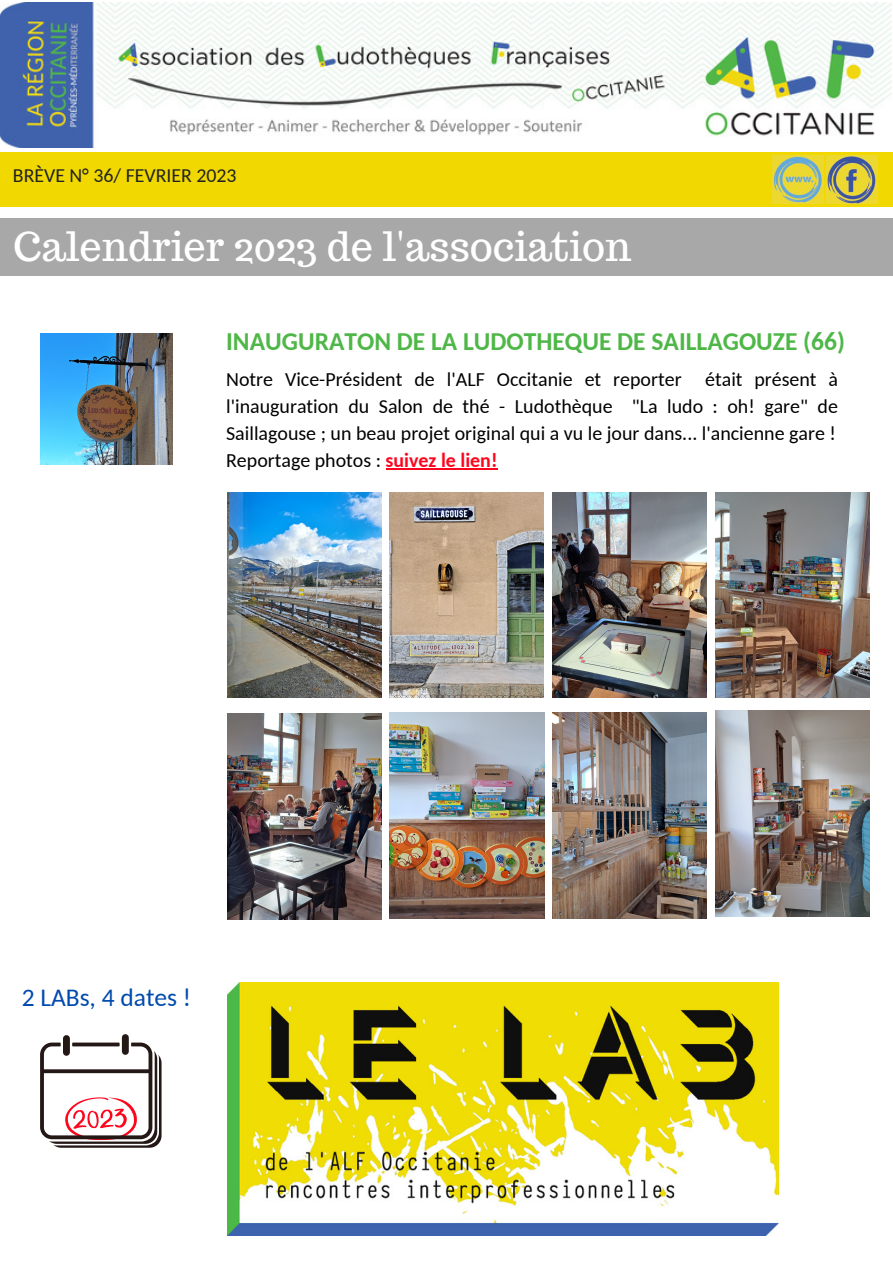
<style>
.page{position:relative;width:893px;height:1264px;background:#fff}
.page>*{position:absolute;margin:0;border:0;box-sizing:border-box;transform-origin:0 0}
.t1{font:39.6px "Trocchi";color:#fff}
.t2{font:700 25.5px "Carlito";color:#4fb748}
.t3{font:25.5px "Carlito";color:#004aad}
.t4{font:19.95px/27px "Carlito";color:#000;text-align:justify}
.t5{font:19.8px "Carlito";color:#222}
.s1{font-weight:700;color:#fe051e}
</style>
<div class="page">
<img style="left:0;top:3px;width:891px;height:145px">
<div style="left:0;top:152px;width:892px;height:54px;background:#f0d800"></div>
<div style="left:0;top:219px;width:892px;height:56px;background:#a8a8a8"></div>
<img style="left:772px;top:155px;width:51px;height:48px">
<img style="left:826px;top:155px;width:51px;height:48px">
<img style="left:227px;top:982px;width:551px;height:253px">
<svg style="left:40px;top:1042px;width:121px;height:105px"></svg>
<div style="left:63px;top:1035px;width:7px;height:20px;background:#231815;border-radius:3px"></div>
<div style="left:122px;top:1034px;width:7px;height:20px;background:#231815;border-radius:3px"></div>
<img style="left:40px;top:333px;width:133px;height:132px">
<img style="left:390px;top:492px;width:154px;height:206px">
<img style="left:715px;top:710px;width:154px;height:206px">
<img style="left:390px;top:712px;width:154px;height:206px">
<img style="left:552px;top:712px;width:154px;height:206px">
<img style="left:227px;top:492px;width:154px;height:206px">
<img style="left:228px;top:713px;width:154px;height:206px">
<img style="left:715px;top:492px;width:154px;height:206px">
<img style="left:552px;top:492px;width:154px;height:206px">
<hr style="left:385px;top:468px;width:112px;height:1px;background:#fe051e">
<p class="t5" style="left:13px;top:167px;width:225px">BRÈVE N° 36/ FEVRIER 2023</p>
<h1 class="t1" style="left:13px;top:221px;width:619px">Calendrier 2023 de l'association</h1>
<p class="t2" style="left:226px;top:331px;width:620px">INAUGURATON DE LA LUDOTHEQUE DE SAILLAGOUZE (66)</p>
<p class="t4" style="left:226px;top:367px;width:613px">Notre Vice-Président de l'ALF Occitanie et reporter était présent à l'inauguration du Salon de thé - Ludothèque "La ludo : oh! gare" de Saillagouse ; un beau projet original qui a vu le jour dans... l'ancienne gare !<br>Reportage photos : <span class="s1">suivez le lien!</span></p>
<p class="t3" style="left:22px;top:987px;width:171px">2 LABs, 4 dates !</p>
</div>
